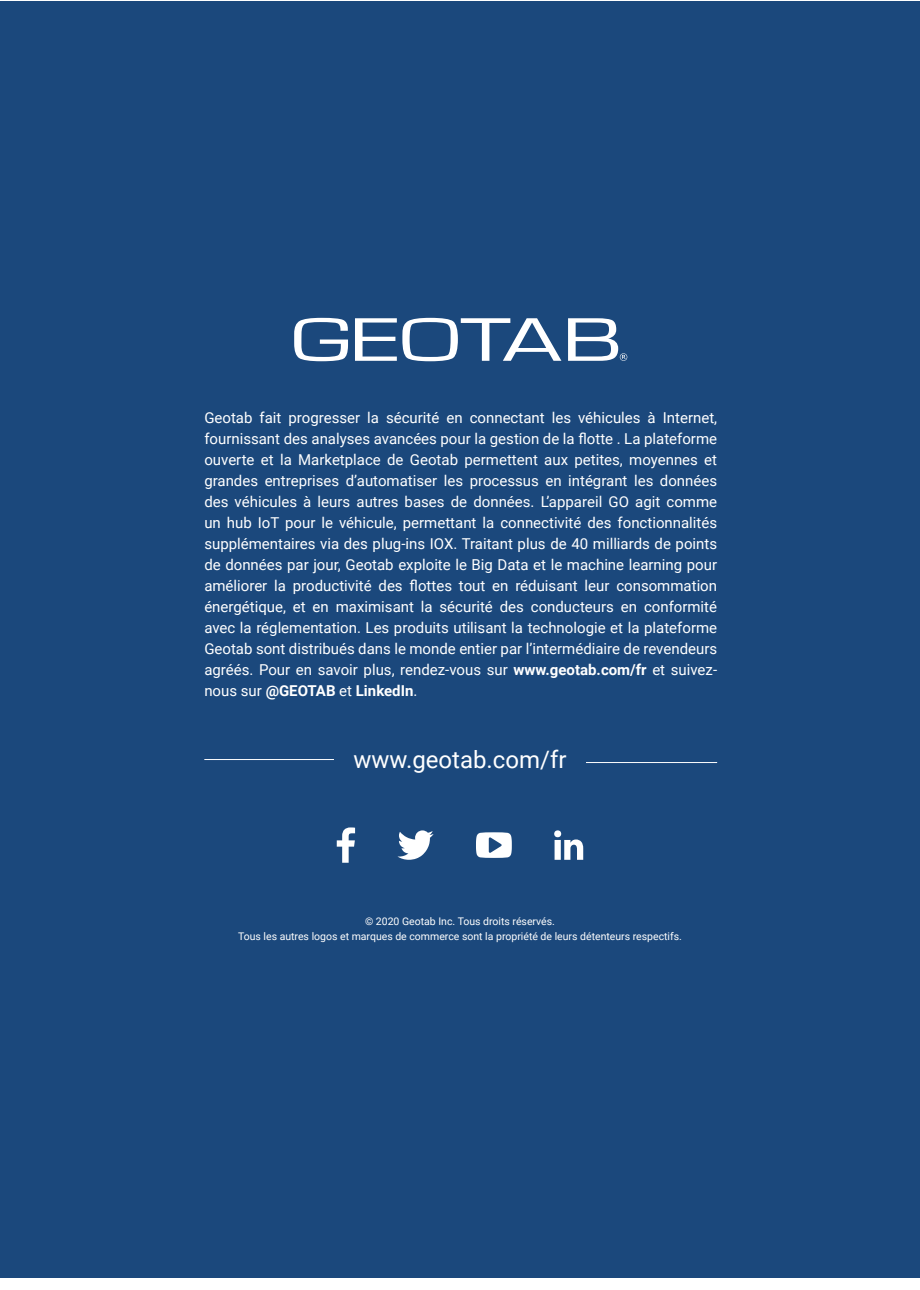
<style>
.page{position:relative;width:920px;height:1290px;background:#fff}
.page>*{position:absolute;margin:0;border:0;box-sizing:border-box;transform-origin:0 0}
._5__Heading_3_-_2019{font:24px "Roboto";color:#fff}
._7A__Body_Copy_-_201{font:15px/21px "Roboto";color:#fff;text-align:justify}
._12__Copyright_-_201{font:10.5px/15px "Roboto";color:#fff;text-align:center}
.s1{font-weight:700}
</style>
<div class="page">
<div style="left:0;top:1px;width:920px;height:1276px;background:#1b487c"></div>
<hr style="left:204px;top:759px;width:130px;height:1px;background:#fff">
<hr style="left:586px;top:762px;width:131px;height:1px;background:#fff">
<svg style="left:355px;top:318px;width:206px;height:43px"></svg>
<svg style="left:294px;top:318px;width:54px;height:43px"></svg>
<svg style="left:568px;top:318px;width:59px;height:43px"></svg>
<svg style="left:554px;top:830px;width:29px;height:30px"></svg>
<svg style="left:397px;top:830px;width:37px;height:30px"></svg>
<svg style="left:476px;top:832px;width:36px;height:26px"></svg>
<svg style="left:337px;top:827px;width:18px;height:36px"></svg>
<p class="_7A__Body_Copy_-_201" style="left:204px;top:407px;width:514px">Geotab fait progresser la sécurité en connectant les véhicules à Internet, fournissant des analyses avancées pour la gestion de la flotte . La plateforme ouverte et la Marketplace de Geotab permettent aux petites, moyennes et grandes entreprises d’automatiser les processus en intégrant les données des véhicules à leurs autres bases de données. L’appareil GO agit comme un hub IoT pour le véhicule, permettant la connectivité des fonctionnalités supplémentaires via des plug-ins IOX. Traitant plus de 40 milliards de points de données par jour, Geotab exploite le Big Data et le machine learning pour améliorer la productivité des flottes tout en réduisant leur consommation énergétique, et en maximisant la sécurité des conducteurs en conformité avec la réglementation. Les produits utilisant la technologie et la plateforme Geotab sont distribués dans le monde entier par l’intermédiaire de revendeurs agréés. Pour en savoir plus, rendez-vous sur <span class="s1">www.geotab.com/fr</span> et suivez&shy;nous sur <span class="s1">@GEOTAB</span> et <span class="s1">LinkedIn</span>.</p>
<p class="_5__Heading_3_-_2019" style="left:353px;top:742px;width:215px">www.geotab.com/fr</p>
<p class="_12__Copyright_-_201" style="left:238px;top:913px;width:445px">© 2020 Geotab Inc. Tous droits réservés.<br>Tous les autres logos et marques de commerce sont la propriété de leurs détenteurs respectifs.</p>
</div>
